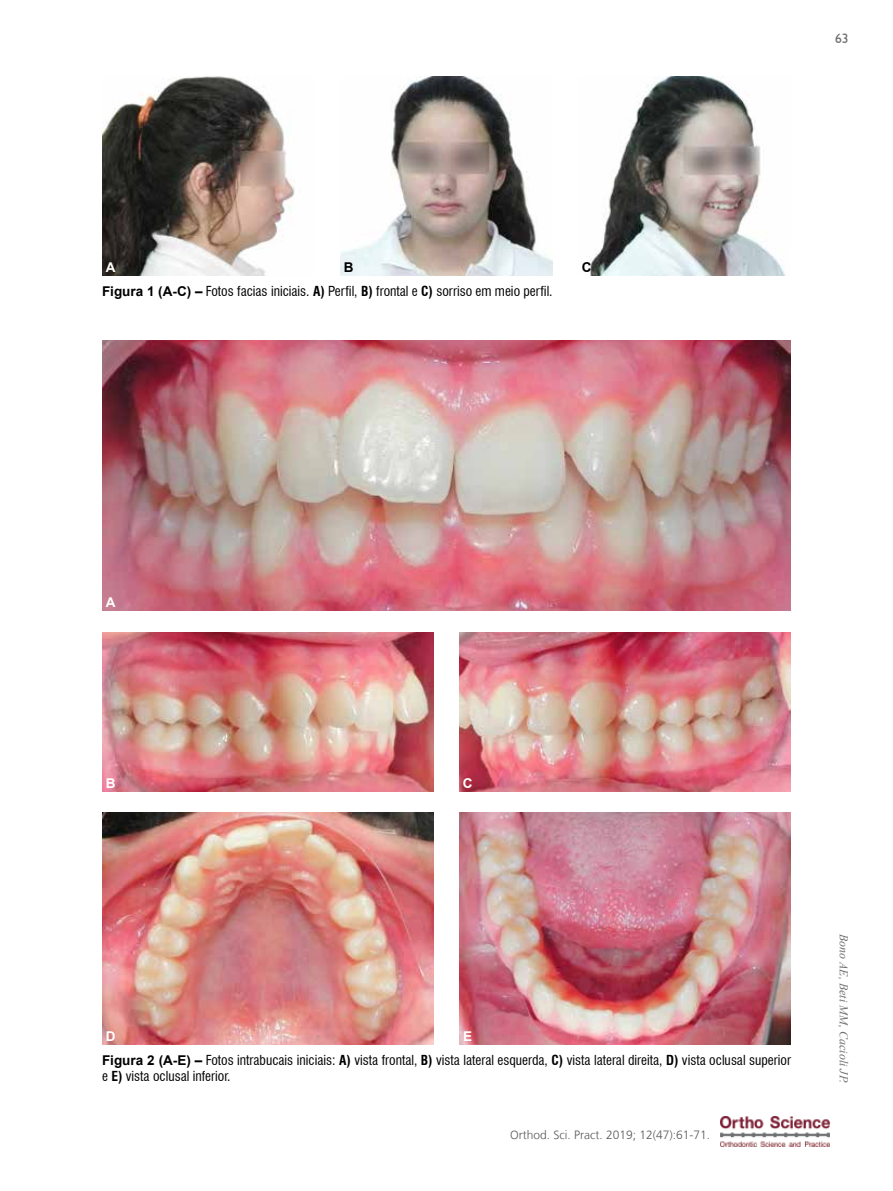
<style>
.page{position:relative;width:893px;height:1191px;background:#fff}
.page>*{position:absolute;margin:0;border:0;box-sizing:border-box;transform-origin:0 0}
.t1{font:condensed 13.5px/16.2px "Swiss 721 BT";color:#000}
.t2{font:700 13.5px "Arial";color:#fff}
.t3{font:13.5px "Humanist 521 BT";color:#6d6e71}
.t4{font:700 13.5px "Arial";color:#000}
.t5{font:300 12px "Frutiger LT";color:#58595b}
.t6{font:italic 12px "Times New Roman";color:#6d6e71}
.s1{font-family:"Arial";font-weight:700;font-stretch:normal}
.s2{font-weight:700}
</style>
<div class="page">
<img style="left:721px;top:1116px;width:108px;height:30px">
<img style="left:588px;top:77px;width:198px;height:198px">
<img style="left:340px;top:77px;width:213px;height:198px">
<img style="left:102px;top:77px;width:193px;height:198px">
<img style="left:459px;top:812px;width:332px;height:232px">
<img style="left:102px;top:812px;width:332px;height:232px">
<img style="left:459px;top:632px;width:332px;height:159px">
<img style="left:102px;top:632px;width:332px;height:159px">
<img style="left:102px;top:340px;width:689px;height:270px">
<p class="t2" style="left:106px;top:258px;width:11px">A</p>
<p class="t4" style="left:344px;top:258px;width:11px">B</p>
<p class="t4" style="left:582px;top:258px;width:11px">C</p>
<p class="t1" style="left:102px;top:283px;width:452px"><span class="s1">Figura 1 (A-C) –</span> Fotos facias iniciais. <span class="s2">A)</span> Perfil, <span class="s2">B)</span> frontal e <span class="s2">C)</span> sorriso em meio perfil.</p>
<p class="t3" style="left:835px;top:30px;width:15px">63</p>
<p class="t2" style="left:106px;top:593px;width:11px">A</p>
<p class="t2" style="left:106px;top:774px;width:11px">B</p>
<p class="t2" style="left:463px;top:774px;width:11px">C</p>
<p class="t2" style="left:106px;top:1027px;width:11px">D</p>
<p class="t2" style="left:463px;top:1027px;width:11px">E</p>
<p class="t1" style="left:102px;top:1052px;width:690px"><span class="s1">Figura 2 (A-E) –</span> Fotos intrabucais iniciais: <span class="s2">A)</span> vista frontal, <span class="s2">B)</span> vista lateral esquerda, <span class="s2">C)</span> vista lateral direita, <span class="s2">D)</span> vista oclusal superior e <span class="s2">E)</span> vista oclusal inferior.</p>
<p class="t5" style="left:510px;top:1127px;width:202px">Orthod. Sci. Pract. 2019; 12(47):61-71.</p>
<p class="t6" style="left:852px;top:933px;width:151px;rotate:90deg">Bono AE, Beti MM, Cacioli JP.</p>
</div>
